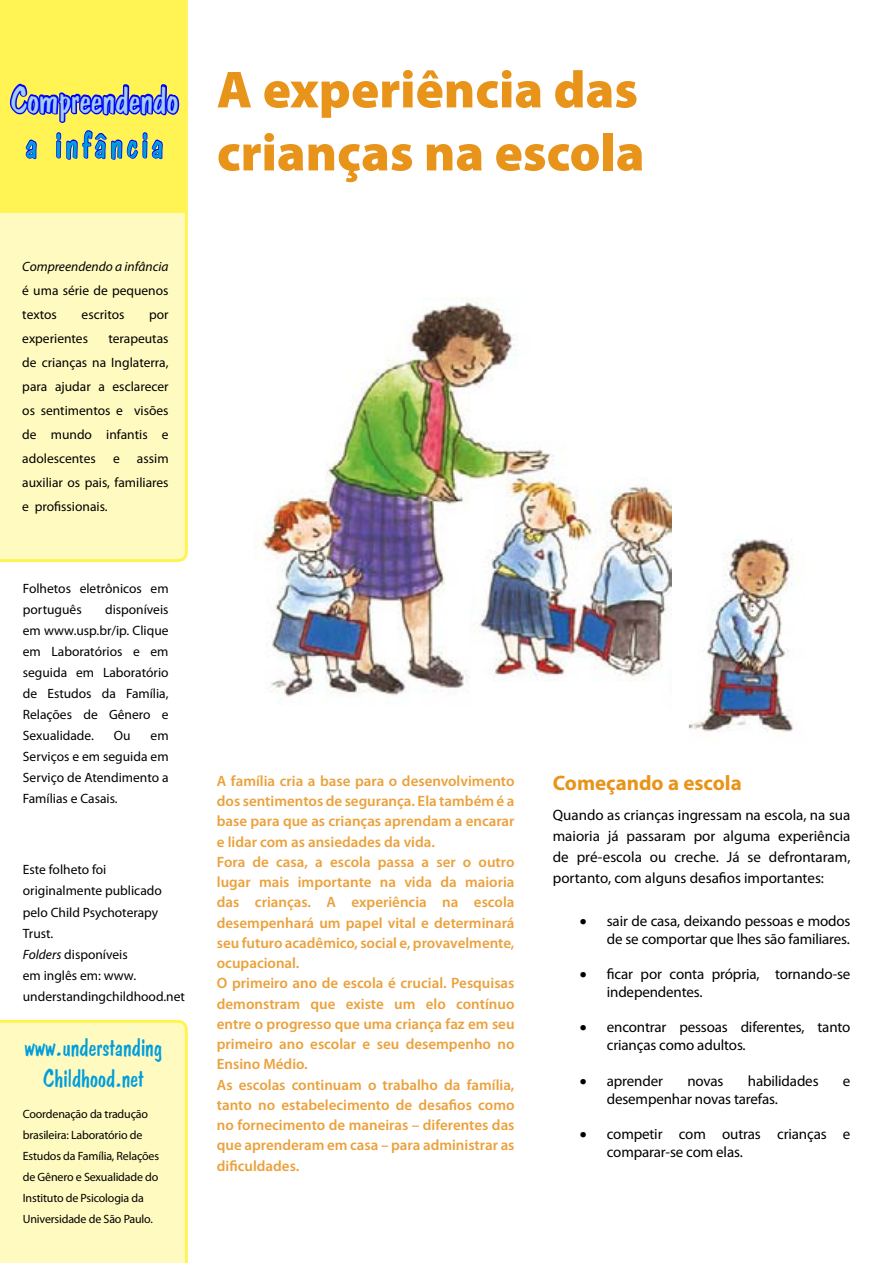
<style>
.page{position:relative;width:893px;height:1263px;background:#fff}
.page>*{position:absolute;margin:0;border:0;box-sizing:border-box;transform-origin:0 0}
.t1{font:900 52.5px/63px "Myriad Pro";color:#e8941a}
.t2{font:37.5px "Franciscan";color:#a2ceef}
.t3{font:37.5px "Franciscan";letter-spacing:.1em;color:#009ddc}
.t4{font:25.5px/30.6px "Franciscan";color:#009ddc;text-align:center}
.t5{font:700 21px "Myriad Pro";color:#e8941a}
.t6{font:600 15px/20.2px "Myriad Pro";color:#eba13c}
.t7{font:15px/18px "Myriad Pro";letter-spacing:-.01em;color:#000}
.t8{font:13.5px/21px "Myriad Pro";color:#000;text-align:justify}
.t9{font:italic 13.5px "Myriad Pro";color:#000}
.t10{font:12px/21px "Myriad Pro";letter-spacing:-.015em;color:#000}
.s1{font-style:italic}
</style>
<div class="page">
<div style="left:0;top:0;width:188px;height:562px;background:#fffabf"></div>
<div style="left:0;top:1020px;width:188px;height:243px;background:#fffabf"></div>
<div style="left:0;top:0;width:186px;height:213px;background:#fff453"></div>
<img style="left:254px;top:298px;width:418px;height:399px">
<img style="left:689px;top:539px;width:105px;height:193px">
<svg style="left:9px;top:83px;width:171px;height:77px"></svg>
<h2 class="t2" style="left:11px;top:79px;width:169px">Compreendendo</h2>
<h2 class="t3" style="left:26px;top:124px;width:139px">a infância</h2>
<p class="t9" style="left:22px;top:258px;width:148px">Compreendendo a infância</p>
<p class="t8" style="left:22px;top:278px;width:148px;line-height:24px">é uma série de pequenos textos</p>
<p class="t8" style="left:82px;top:303px;width:44px">escritos</p>
<p class="t8" style="left:149px;top:303px;width:21px">por</p>
<p class="t8" style="left:22px;top:327px;width:67px">experientes</p>
<p class="t8" style="left:22px;top:326px;width:148px;line-height:24px;text-indent:86px">terapeutas de crianças na Inglaterra, para ajudar a esclarecer os sentimentos e visões de mundo infantis e adolescentes</p>
<p class="t8" style="left:22px;top:446px;width:148px;line-height:24px;text-indent:115px">assim auxiliar os pais, familiares e profissionais.</p>
<p class="t8" style="left:113px;top:447px;width:8px">e</p>
<p class="t8" style="left:23px;top:578px;width:147px">Folhetos eletrônicos em português</p>
<p class="t8" style="left:23px;top:599px;width:147px;text-indent:82px">disponíveis em www.usp.br/ip. Clique em Laboratórios e em seguida em Laboratório de Estudos da Família, Relações de Gênero e Sexualidade.</p>
<p class="t8" style="left:114px;top:725px;width:18px">Ou</p>
<p class="t8" style="left:23px;top:725px;width:147px;text-indent:128px">em Serviços e em seguida em Serviço de Atendimento a Famílias e Casais.</p>
<p class="t8" style="left:23px;top:859px;width:164px;text-align:left">Este folheto foi originalmente publicado pelo Child Psychoterapy<br>Trust.<br><span class="s1">Folders</span> disponíveis<br>em inglês em: www. understandingchildhood.net</p>
<h3 class="t4" style="left:25px;top:1033px;width:139px">www.understanding<br>Childhood.net</h3>
<p class="t10" style="left:23px;top:1103px;width:138px">Coordenação da tradução brasileira: Laboratório de<br>Estudos da Família, Relações de Gênero e Sexualidade do<br>Instituto de Psicologia da<br>Universidade de São Paulo.</p>
<h1 class="t1" style="left:217px;top:56px;width:429px">A experiência das crianças na escola</h1>
<p class="t6" style="left:217px;top:770px;width:299px">A família cria a base para o desenvolvimento dos sentimentos de segurança. Ela também é a base para que as crianças aprendam a encarar e lidar com as ansiedades da vida.<br>Fora de casa, a escola passa a ser o outro lugar mais importante na vida da maioria das crianças. A experiência na escola desempenhará um papel vital e determinará seu futuro acadêmico, social e, provavelmente, ocupacional.<br>O primeiro ano de escola é crucial. Pesquisas demonstram que existe um elo contínuo entre o progresso que uma criança faz em seu primeiro ano escolar e seu desempenho no Ensino Médio.<br>As escolas continuam o trabalho da família, tanto no estabelecimento de desafios como no fornecimento de maneiras – diferentes das que aprenderam em casa – para administrar as dificuldades.</p>
<h3 class="t5" style="left:553px;top:770px;width:190px">Começando a escola</h3>
<p class="t7" style="left:553px;top:804px;width:299px;line-height:21px;text-align:justify">Quando as crianças ingressam na escola, na sua maioria já passaram por alguma experiência de pré-escola ou creche. Já se defrontaram, portanto, com alguns desafios importantes:</p>
<p class="t7" style="left:580px;top:912px;width:272px;text-align:right">• sair de casa, deixando pessoas e modos de se comportar que lhes são familiares.</p>
<p class="t7" style="left:607px;top:965px;width:245px;text-indent:-27px">• ficar por conta própria, tornando-se independentes.</p>
<p class="t7" style="left:607px;top:1018px;width:245px;text-indent:-27px">• encontrar pessoas diferentes, tanto crianças como adultos.</p>
<p class="t7" style="left:580px;top:1071px;width:85px">• aprender</p>
<p class="t7" style="left:687px;top:1071px;width:38px">novas</p>
<p class="t7" style="left:748px;top:1071px;width:72px">habilidades</p>
<p class="t7" style="left:843px;top:1071px;width:9px">e</p>
<p class="t7" style="left:607px;top:1089px;width:173px">desempenhar novas tarefas.</p>
<p class="t7" style="left:607px;top:1124px;width:245px;text-indent:-27px">• competir com outras crianças e comparar-se com elas.</p>
</div>
